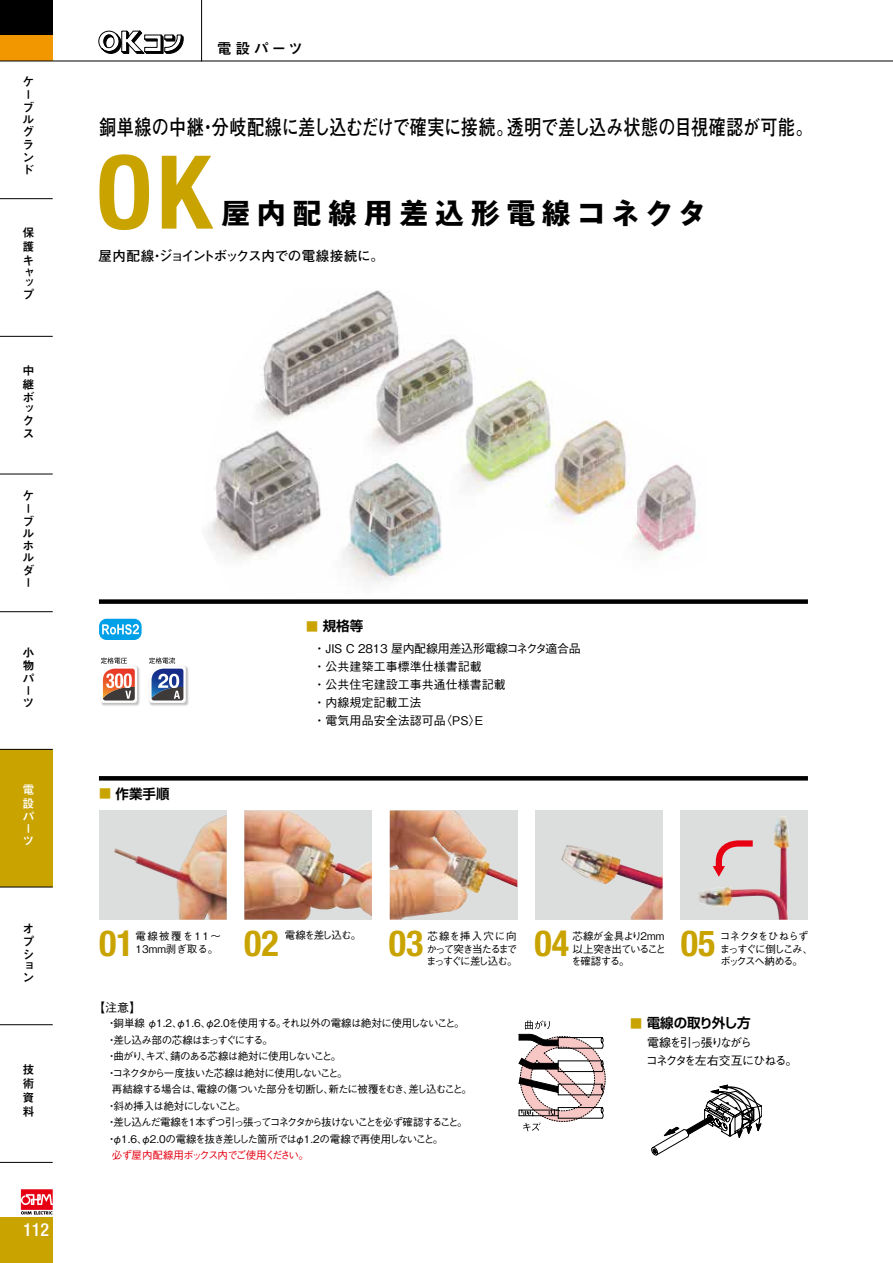
<style>
.page{position:relative;width:893px;height:1263px;background:#fff}
.page>*{position:absolute;margin:0;border:0;box-sizing:border-box;transform-origin:0 0}
.t1{font:700 condensed 102px "Helvetica Neue LT Std";color:#c9a300}
.t2{font:700 condensed 36px "Helvetica Neue LT Std";color:#c9a300}
.t3{font:700 28.5px "Gothic MB101 Pr 6";letter-spacing:.25em;color:#000}
.t4{font:700 21px "Futo Go B101 Pr 5";letter-spacing:.005em;color:#000;scale:.81 1}
.t5{font:500 condensed 18px "Helvetica Neue LT Std";color:#fff}
.t6{font:700 15px "Mi Go MB1 Std De";letter-spacing:.2em;color:#000}
.t7{font:700 13.5px "Futo Go B101 Pr 5";letter-spacing:-.015em;color:#000}
.t8{font:700 13.5px "Shin Go Pro De";color:#000}
.t9{font:700 13.5px "Shin Go Pro De";letter-spacing:-.045em;color:#000}
.t10{font:500 12px/18px "Gothic BBB Pro";color:#000}
.t11{font:700 12px/12.6px "Mi Go MB1 Std De";color:#000;text-align:justify}
.t12{font:500 12px/18px "Gothic BBB Pro";letter-spacing:-.14em;color:#000}
.t13{font:700 12px/13.4px "Mi Go MB1 Std De";color:#fff;text-align:justify}
.t14{font:500 10.5px/12.6px "Gothic BBB Pro";letter-spacing:-.095em;color:#000;text-align:justify}
.t15{font:500 10.5px "Gothic BBB Pro";letter-spacing:-.065em;color:#000}
.t16{font:500 10.5px/12.6px "Gothic BBB Pro";letter-spacing:-.115em;color:#000}
.t17{font:500 10.5px "Gothic BBB Pro";letter-spacing:-.12em;color:#000}
.t18{font:500 10.5px "Gothic BBB Pro";letter-spacing:-.13em;color:#000}
.t19{font:500 10.5px "Gothic BBB Pro";letter-spacing:-.08em;color:#e60012}
.t20{font:500 10.5px/12.6px "Gothic BBB Pro";color:#000}
.s1{font-size:12px;color:#c9a300}
</style>
<div class="page">
<div style="left:0;top:0;width:53px;height:36px;background:#000"></div>
<div style="left:0;top:36px;width:53px;height:25px;background:#f39700"></div>
<div style="left:0;top:749px;width:53px;height:138px;background:#c9a300"></div>
<hr style="left:0;top:61px;width:893px;height:1px;background:#000">
<hr style="left:0;top:198px;width:53px;height:1px;background:#000">
<hr style="left:0;top:336px;width:53px;height:1px;background:#000">
<hr style="left:0;top:474px;width:53px;height:1px;background:#000">
<hr style="left:0;top:611px;width:53px;height:1px;background:#000">
<hr style="left:0;top:749px;width:53px;height:1px;background:#000">
<hr style="left:0;top:887px;width:53px;height:1px;background:#000">
<hr style="left:0;top:1024px;width:53px;height:1px;background:#000">
<hr style="left:0;top:1162px;width:53px;height:1px;background:#000">
<hr style="left:201px;top:0;width:1px;height:61px;background:#000">
<svg style="left:98px;top:31px;width:86px;height:23px"></svg>
<div style="left:0;top:1217px;width:53px;height:46px;background:#c9a300"></div>
<svg style="left:21px;top:1189px;width:32px;height:25px"></svg>
<svg style="left:99px;top:776px;width:709px;height:4px;background:#050505"></svg>
<div style="left:99px;top:619px;width:43px;height:21px;background:#00a0e9;border-radius:8px"></div>
<svg style="left:102px;top:624px;width:37px;height:10px"></svg>
<div style="left:99px;top:599px;width:709px;height:5px;background:#000"></div>
<img style="left:101px;top:666px;width:39px;height:40px">
<img style="left:149px;top:666px;width:40px;height:40px">
<svg style="left:101px;top:657px;width:36px;height:46px"></svg>
<svg style="left:149px;top:657px;width:37px;height:46px"></svg>
<img style="left:207px;top:290px;width:494px;height:292px">
<div style="left:99px;top:810px;width:128px;height:110px;background:#dcdddd"></div>
<img style="left:114px;top:815px;width:113px;height:105px">
<img style="left:244px;top:810px;width:128px;height:110px">
<img style="left:390px;top:810px;width:127px;height:110px">
<div style="left:535px;top:810px;width:128px;height:110px;background:#dcdddd"></div>
<img style="left:561px;top:845px;width:102px;height:75px">
<div style="left:680px;top:810px;width:128px;height:110px;background:#dcdddd"></div>
<img style="left:698px;top:816px;width:91px;height:104px">
<svg style="left:713px;top:837px;width:46px;height:40px"></svg>
<svg style="left:518px;top:1020px;width:88px;height:111px"></svg>
<svg style="left:651px;top:1084px;width:111px;height:71px"></svg>
<p class="t11" style="left:22px;top:74px;width:13px;text-align:left">ケーブルグランド</p>
<p class="t11" style="left:22px;top:225px;width:13px;line-height:13.6px">保護キ</p>
<p class="t11" style="left:22px;top:266px;width:13px;line-height:10.5px">ャッ</p>
<p class="t11" style="left:22px;top:287px;width:13px">プ</p>
<p class="t11" style="left:22px;top:362px;width:13px;line-height:13.6px">中継ボ</p>
<p class="t11" style="left:22px;top:402px;width:12px;line-height:12.1px">ックス</p>
<p class="t11" style="left:22px;top:488px;width:13px;text-align:left">ケーブルホルダー</p>
<p class="t11" style="left:22px;top:644px;width:13px;line-height:13.4px">小物パ</p>
<p class="t11" style="left:22px;top:683px;width:12px;line-height:12px">ーツ</p>
<p class="t13" style="left:22px;top:782px;width:13px">電設パ</p>
<p class="t13" style="left:22px;top:821px;width:12px;line-height:12px">ーツ</p>
<p class="t11" style="left:22px;top:921px;width:13px">オプシ</p>
<p class="t11" style="left:22px;top:959px;width:12px;line-height:11.1px">ョン</p>
<p class="t11" style="left:22px;top:1062px;width:13px;line-height:13.8px">技術資料</p>
<h3 class="t5" style="left:23px;top:1219px;width:27px">112</h3>
<h3 class="t6" style="left:217px;top:37px;width:88px">電設パーツ</h3>
<h3 class="t4" style="left:99px;top:111px;width:883px">銅単線の中継・分岐配線に差し込むだけで確実に接続。透明で差し込み状態の目視確認が可能。</h3>
<h1 class="t1" style="left:96px;top:131px;width:117px">OK</h1>
<h3 class="t3" style="left:222px;top:189px;width:486px">屋内配線用差込形電線コネクタ</h3>
<p class="t7" style="left:99px;top:245px;width:287px">屋内配線・ジョイントボックス内での電線接続に。</p>
<p class="t8" style="left:306px;top:615px;width:58px"><span class="s1">■</span> 規格等</p>
<p class="t8" style="left:99px;top:782px;width:72px"><span class="s1">■</span> 作業手順</p>
<p class="t10" style="left:313px;top:638px;width:269px">・ JIS C 2813 屋内配線用差込形電線コネクタ適合品・ 公共建築工事標準仕様書記載<br>・ 公共住宅建設工事共通仕様書記載<br>・ 内線規定記載工法<br>・ 電気用品安全法認可品〈PS〉E</p>
<h2 class="t2" style="left:99px;top:921px;width:36px">01</h2>
<h2 class="t2" style="left:244px;top:921px;width:36px">02</h2>
<h2 class="t2" style="left:389px;top:921px;width:36px">03</h2>
<h2 class="t2" style="left:534px;top:921px;width:36px">04</h2>
<h2 class="t2" style="left:681px;top:921px;width:36px">05</h2>
<p class="t20" style="left:136px;top:928px;width:85px">電線被覆を11〜<br>13mm剥ぎ取る。</p>
<p class="t14" style="left:285px;top:928px;width:78px">電線を差し込む。</p>
<p class="t14" style="left:426px;top:928px;width:93px">芯線を挿入穴に向かって突き当たるまでまっすぐに差し込む。</p>
<p class="t14" style="left:571px;top:928px;width:96px;text-align:left">芯線が金具より2mm以上突き出ていることを確認する。</p>
<p class="t16" style="left:720px;top:928px;width:95px">コネクタをひねらずまっすぐに倒しこみ、ボックスへ納める。</p>
<p class="t10" style="left:93px;top:997px;width:50px">【注意】</p>
<p class="t15" style="left:106px;top:1015px;width:360px">・銅単線 φ1.2、φ1.6、φ2.0を使用する。それ以外の電線は絶対に使用しないこと。</p>
<p class="t14" style="left:106px;top:1032px;width:168px">・差し込み部の芯線はまっすぐにする。</p>
<p class="t14" style="left:106px;top:1049px;width:236px">・曲がり、キズ、錆のある芯線は絶対に使用しないこと。</p>
<p class="t16" style="left:106px;top:1065px;width:243px">・コネクタから一度抜いた芯線は絶対に使用しないこと。</p>
<p class="t14" style="left:112px;top:1082px;width:362px">再結線する場合は、電線の傷ついた部分を切断し、新たに被覆をむき、差し込むこと。</p>
<p class="t15" style="left:106px;top:1097px;width:141px">・斜め挿入は絶対にしないこと。</p>
<p class="t18" style="left:106px;top:1114px;width:363px">・差し込んだ電線を1本ずつ引っ張ってコネクタから抜けないことを必ず確認すること。</p>
<p class="t17" style="left:106px;top:1130px;width:338px">・φ1.6、φ2.0の電線を抜き差しした箇所ではφ1.2の電線で再使用しないこと。</p>
<p class="t19" style="left:112px;top:1147px;width:199px">必ず屋内配線用ボックス内でご使用ください。</p>
<p class="t9" style="left:630px;top:1012px;width:122px"><span class="s1">■</span> 電線の取り外し方</p>
<p class="t12" style="left:646px;top:1032px;width:153px">電線を引っ張りながら<br>コネクタを左右交互にひねる。</p>
</div>
